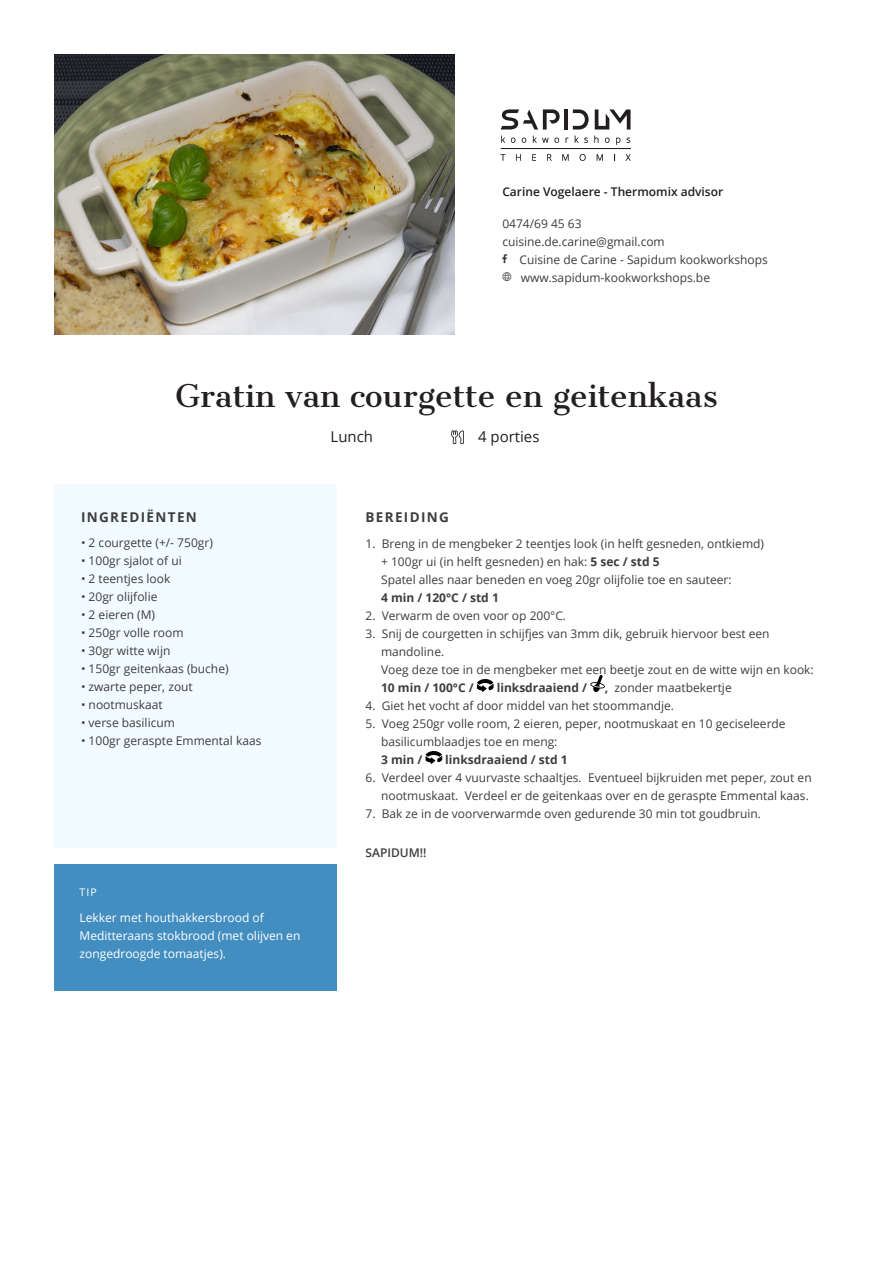
<style>
.page{position:relative;width:893px;height:1263px;background:#fff}
.page>*{position:absolute;margin:0;border:0;box-sizing:border-box;transform-origin:0 0}
.t1{font:30px "Cantata One";color:#231f20}
.t2{font:15px "Open Sans";color:#231f20}
.t3{font:700 13.5px "Open Sans";letter-spacing:.1em;color:#3e3d3d}
.text{font:12px "Open Sans";color:#3e3d3d}
.text-2{font:12px "Open Sans";color:#3d3d3d}
.t4{font:12px/18px "Open Sans";color:#fff}
.text-3{font:700 12px "Open Sans";color:#3e3d3d}
.text-4{font:600 12px "Open Sans";color:#231f20}
.text-5{font:600 12px "Open Sans";color:#3e3d3d}
.t5{font:10.5px "Open Sans";color:#fff}
.s1{font-weight:700}
</style>
<div class="page">
<div style="left:54px;top:864px;width:283px;height:127px;background:#438ec1"></div>
<div style="left:54px;top:484px;width:283px;height:364px;background:#f2fbff"></div>
<svg style="left:477px;top:679px;width:17px;height:13px"></svg>
<svg style="left:590px;top:675px;width:15px;height:17px"></svg>
<svg style="left:426px;top:751px;width:16px;height:13px"></svg>
<svg style="left:451px;top:430px;width:13px;height:14px"></svg>
<svg style="left:500px;top:154px;width:5px;height:7px"></svg>
<svg style="left:516px;top:154px;width:5px;height:7px"></svg>
<svg style="left:532px;top:154px;width:4px;height:7px"></svg>
<svg style="left:547px;top:154px;width:5px;height:7px"></svg>
<svg style="left:562px;top:154px;width:7px;height:7px"></svg>
<svg style="left:580px;top:154px;width:6px;height:7px"></svg>
<svg style="left:597px;top:154px;width:6px;height:7px"></svg>
<svg style="left:614px;top:154px;width:2px;height:7px"></svg>
<svg style="left:625px;top:154px;width:6px;height:7px"></svg>
<hr style="left:500px;top:148px;width:131px;height:1px;background:#231f20">
<hr style="left:501px;top:149px;width:129px;height:1px;background:#231f20">
<hr style="left:564px;top:109px;width:4px;height:21px;background:#231f20">
<svg style="left:573px;top:109px;width:16px;height:21px"></svg>
<svg style="left:595px;top:109px;width:35px;height:21px"></svg>
<svg style="left:501px;top:109px;width:59px;height:21px"></svg>
<svg style="left:501px;top:136px;width:4px;height:7px"></svg>
<svg style="left:511px;top:138px;width:4px;height:5px"></svg>
<svg style="left:522px;top:138px;width:4px;height:5px"></svg>
<svg style="left:533px;top:136px;width:26px;height:7px"></svg>
<svg style="left:575px;top:136px;width:13px;height:7px"></svg>
<svg style="left:594px;top:136px;width:4px;height:7px"></svg>
<svg style="left:605px;top:138px;width:4px;height:5px"></svg>
<svg style="left:616px;top:138px;width:4px;height:7px"></svg>
<svg style="left:627px;top:138px;width:3px;height:5px"></svg>
<img style="left:54px;top:54px;width:400px;height:280px">
<p class="text-4" style="left:502px;top:183px;width:222px">Carine Vogelaere - Thermomix advisor</p>
<p class="text" style="left:502px;top:215px;width:81px">0474/69 45 63</p>
<p class="text" style="left:502px;top:233px;width:164px">cuisine.de.carine@gmail.com</p>
<p class="text" style="left:519px;top:251px;width:250px">Cuisine de Carine - Sapidum kookworkshops</p>
<p class="text" style="left:521px;top:269px;width:191px">www.sapidum-kookworkshops.be</p>
<p class="t1" style="left:175px;top:377px;width:544px">Gratin van courgette en geitenkaas</p>
<p class="t2" style="left:331px;top:426px;width:44px">Lunch</p>
<p class="t2" style="left:478px;top:426px;width:63px">4 porties</p>
<p class="t3" style="left:81px;top:507px;width:117px">INGREDIËNTEN</p>
<p class="text-2" style="left:81px;top:535px;width:133px">• 2 courgette (+/- 750gr)</p>
<p class="text-2" style="left:81px;top:553px;width:102px">• 100gr sjalot of ui</p>
<p class="text-2" style="left:81px;top:571px;width:91px">• 2 teentjes look</p>
<p class="text-2" style="left:81px;top:589px;width:78px">• 20gr olijfolie</p>
<p class="text-2" style="left:81px;top:607px;width:76px">• 2 eieren (M)</p>
<p class="text-2" style="left:81px;top:625px;width:104px">• 250gr volle room</p>
<p class="text-2" style="left:81px;top:643px;width:91px">• 30gr witte wijn</p>
<p class="text-2" style="left:81px;top:661px;width:149px">• 150gr geitenkaas (buche)</p>
<p class="text-2" style="left:81px;top:679px;width:113px">• zwarte peper, zout</p>
<p class="text-2" style="left:81px;top:697px;width:83px">• nootmuskaat</p>
<p class="text-2" style="left:81px;top:715px;width:95px">• verse basilicum</p>
<p class="text-2" style="left:81px;top:733px;width:182px">• 100gr geraspte Emmental kaas</p>
<p class="t5" style="left:80px;top:885px;width:19px">TIP</p>
<p class="t4" style="left:80px;top:908px;width:186px">Lekker met houthakkersbrood of</p>
<p class="t4" style="left:80px;top:926px;width:222px">Meditteraans stokbrood (met olijven en zongedroogde tomaatjes).</p>
<p class="t3" style="left:365px;top:507px;width:85px">BEREIDING</p>
<p class="text" style="left:365px;top:535px;width:400px">1. Breng in de mengbeker 2 teentjes look (in helft gesneden, ontkiemd)</p>
<p class="text" style="left:381px;top:553px;width:280px">+ 100gr ui (in helft gesneden) en hak: <span class="s1">5 sec / std 5</span></p>
<p class="text" style="left:381px;top:571px;width:352px">Spatel alles naar beneden en voeg 20gr olijfolie toe en sauteer:</p>
<p class="text-3" style="left:381px;top:589px;width:119px">4 min / 120°C / std 1</p>
<p class="text" style="left:365px;top:607px;width:202px">2. Verwarm de oven voor op 200°C.</p>
<p class="text" style="left:365px;top:625px;width:406px">3. Snij de courgetten in schijfjes van 3mm dik, gebruik hiervoor best een</p>
<p class="text" style="left:381px;top:643px;width:65px">mandoline.</p>
<p class="text" style="left:381px;top:661px;width:434px">Voeg deze toe in de mengbeker met een beetje zout en de witte wijn en kook:</p>
<p class="text-3" style="left:381px;top:679px;width:94px">10 min / 100°C /</p>
<p class="text-3" style="left:497px;top:679px;width:92px">linksdraaiend /</p>
<p class="text" style="left:605px;top:679px;width:128px"><span class="s1">,</span> zonder maatbekertje</p>
<p class="text" style="left:365px;top:697px;width:310px">4. Giet het vocht af door middel van het stoommandje.</p>
<p class="text" style="left:365px;top:715px;width:422px">5. Voeg 250gr volle room, 2 eieren, peper, nootmuskaat en 10 geciseleerde</p>
<p class="text" style="left:381px;top:733px;width:178px">basilicumblaadjes toe en meng:</p>
<p class="text-3" style="left:381px;top:751px;width:43px">3 min /</p>
<p class="text-3" style="left:445px;top:751px;width:124px">linksdraaiend / std 1</p>
<p class="text" style="left:365px;top:769px;width:448px">6. Verdeel over 4 vuurvaste schaaltjes. Eventueel bijkruiden met peper, zout en</p>
<p class="text" style="left:381px;top:787px;width:429px">nootmuskaat. Verdeel er de geitenkaas over en de geraspte Emmental kaas.</p>
<p class="text" style="left:365px;top:805px;width:397px">7. Bak ze in de voorverwarmde oven gedurende 30 min tot goudbruin.</p>
<p class="text-5" style="left:365px;top:845px;width:62px">SAPIDUM!!</p>
</div>
